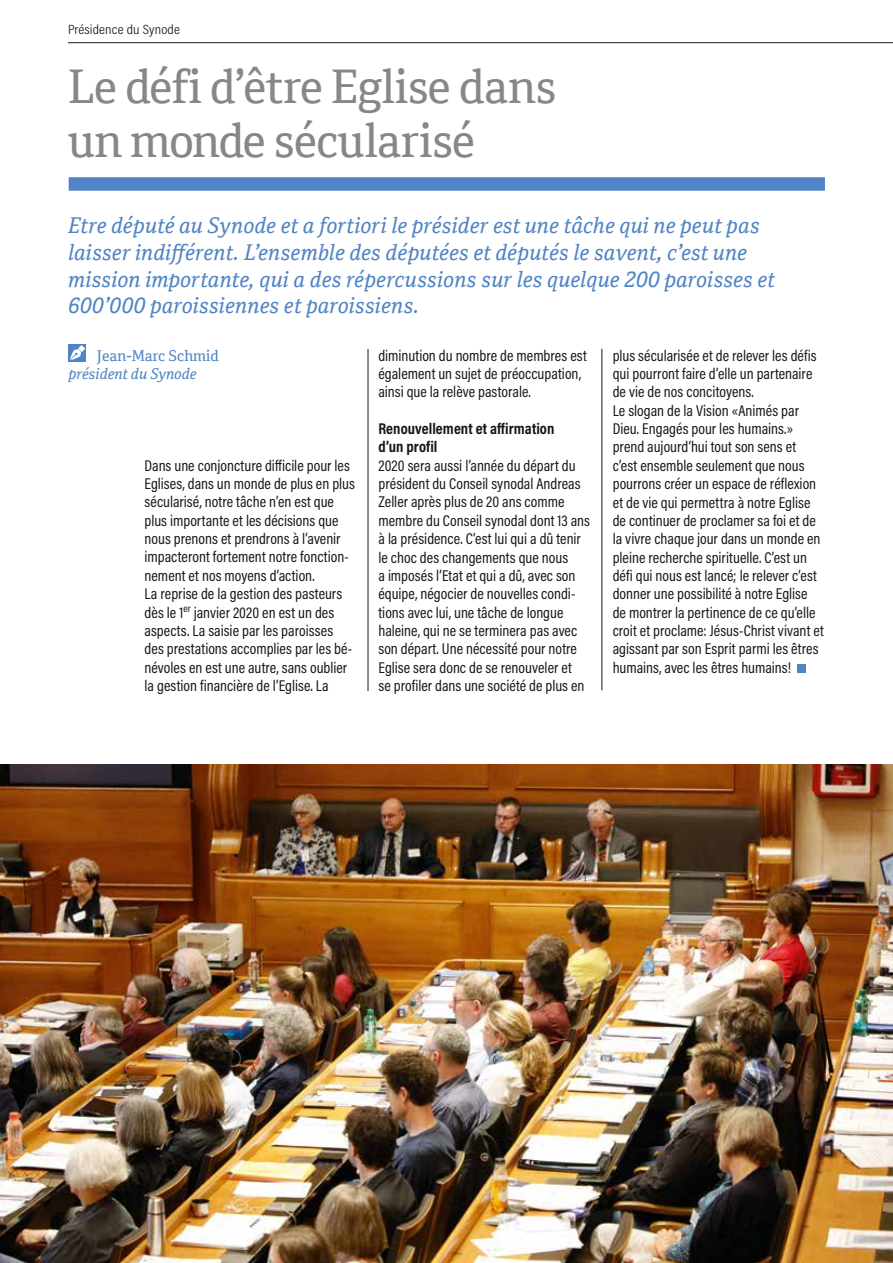
<style>
.page{position:relative;width:893px;height:1263px;background:#fff}
.page>*{position:absolute;margin:0;border:0;box-sizing:border-box;transform-origin:0 0}
.t1{font:46.5px/54px "Cordale";letter-spacing:-.02em;color:#868786}
.t2{font:italic 21.75px/26.7px "Cordale";letter-spacing:.005em;color:#5184c4}
.t3{font:15.75px/18.3px "Acumin Pro Cond";color:#181716}
.t4{font:700 15.75px/18.3px "Acumin Pro Cond";letter-spacing:.005em;color:#181716}
.t5{font:italic 15px "Cordale";letter-spacing:-.005em;color:#5184c4}
.t6{font:15px "Cordale";color:#5184c4}
.t7{font:300 13.5px "Acumin Pro Cond";letter-spacing:.01em;color:#181716;scale:1.1 1}
</style>
<div class="page">
<hr style="left:68px;top:42px;width:825px;height:1px;background:#181716">
<img style="left:0;top:764px;width:893px;height:499px">
<div style="left:68px;top:344px;width:18px;height:17px;background:#5184c4"></div>
<svg style="left:69px;top:349px;width:12px;height:12px"></svg>
<svg style="left:78px;top:345px;width:7px;height:7px"></svg>
<div style="left:797px;top:664px;width:9px;height:9px;background:#5184c4"></div>
<div style="left:69px;top:177px;width:756px;height:14px;background:#5184c4"></div>
<hr style="left:368px;top:349px;width:1px;height:342px;background:#181716">
<hr style="left:602px;top:349px;width:1px;height:341px;background:#181716">
<p class="t7" style="left:68px;top:21px;width:103px">Présidence du Synode</p>
<h1 class="t1" style="left:68px;top:60px;width:490px">Le défi d’être Eglise dans un monde sécularisé</h1>
<p class="t2" style="left:68px;top:212px;width:708px">Etre député au Synode et a fortiori le présider est une tâche qui ne peut pas laisser indifférent. L’ensemble des députées et députés le savent, c’est une mission importante, qui a des répercussions sur les quelque 200 paroisses et 600’000 paroissiennes et paroissiens.</p>
<p class="t6" style="left:97px;top:347px;width:123px">Jean-Marc Schmid</p>
<p class="t5" style="left:68px;top:365px;width:130px">président du Synode</p>
<p class="t3" style="left:145px;top:456px;width:212px">Dans une conjoncture difficile pour les Eglises, dans un monde de plus en plus sécularisé, notre tâche n’en est que plus importante et les décisions que nous prenons et prendrons à l’avenir impacteront fortement notre fonction&shy;nement et nos moyens d’action.<br>La reprise de la gestion des pasteurs dès le 1<sup>er</sup> janvier 2020 en est un des aspects. La saisie par les paroisses des prestations accomplies par les bé&shy;névoles en est une autre, sans oublier la gestion financière de l’Eglise. La</p>
<p class="t3" style="left:378px;top:346px;width:210px">diminution du nombre de membres est également un sujet de préoccupation, ainsi que la relève pastorale.</p>
<p class="t4" style="left:378px;top:419px;width:178px">Renouvellement et affirmation d’un profil</p>
<p class="t3" style="left:378px;top:456px;width:213px">2020 sera aussi l’année du départ du président du Conseil synodal Andreas Zeller après plus de 20 ans comme membre du Conseil synodal dont 13 ans à la présidence. C’est lui qui a dû tenir le choc des changements que nous<br>a imposés l’Etat et qui a dû, avec son équipe, négocier de nouvelles condi&shy;tions avec lui, une tâche de longue haleine, qui ne se terminera pas avec son départ. Une nécessité pour notre Eglise sera donc de se renouveler et<br>se profiler dans une société de plus en</p>
<p class="t3" style="left:613px;top:346px;width:213px">plus sécularisée et de relever les défis qui pourront faire d’elle un partenaire de vie de nos concitoyens.<br>Le slogan de la Vision «Animés par Dieu. Engagés pour les humains.» prend aujourd’hui tout son sens et c’est ensemble seulement que nous pourrons créer un espace de réflexion et de vie qui permettra à notre Eglise de continuer de proclamer sa foi et de la vivre chaque jour dans un monde en pleine recherche spirituelle. C’est un défi qui nous est lancé; le relever c’est donner une possibilité à notre Eglise de montrer la pertinence de ce qu’elle croit et proclame: Jésus-Christ vivant et agissant par son Esprit parmi les êtres humains, avec les êtres humains!</p>
</div>
